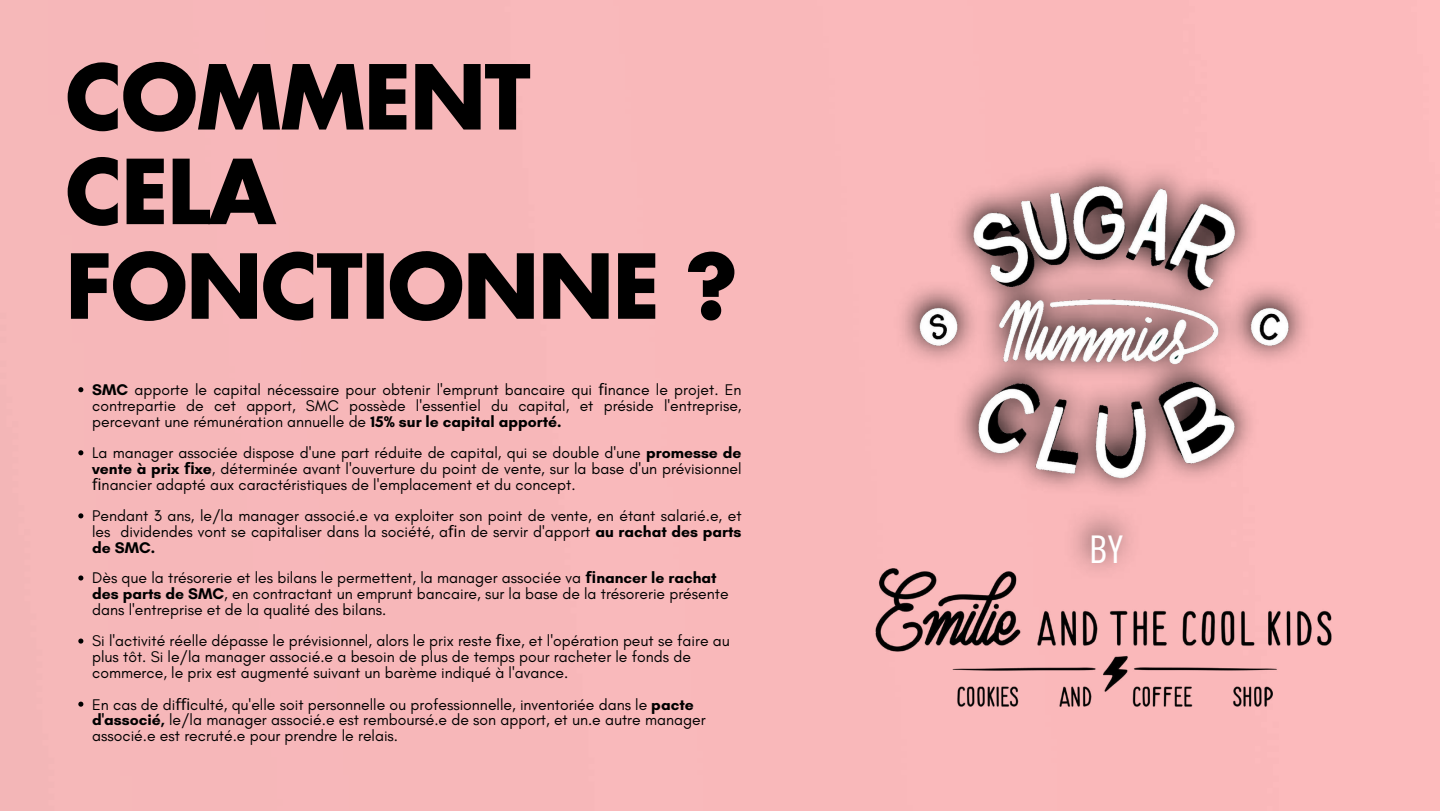
<style>
.page{position:relative;width:1440px;height:811px;background:#fff}
.page>*{position:absolute;margin:0;border:0;box-sizing:border-box;transform-origin:0 0}
.t1{font:700 86.78px/94.5px "Futura";letter-spacing:-.02em;color:#000}
.t2{font:38.25px "Open Sans Condensed";color:#fff}
.t3{font:15.75px/15.8px "Glacial Indifference";color:#000}
.s1{font-weight:700}
.s2{font-family:"Noto Sans"}
.s3{font-family:"Noto Sans";font-weight:700}
</style>
<div class="page">
<div style="left:0;top:0;width:1440px;height:810px;background:#f7b8ba"></div>
<div style="left:869px;top:94px;width:468px;height:468px;background:#fab9bb"></div>
<img style="left:896px;top:124px;width:415px;height:415px">
<img style="left:1064px;top:501px;width:81px;height:67px">
<img style="left:876px;top:568px;width:456px;height:147px">
<svg style="left:78px;top:575px;width:5px;height:5px"></svg>
<svg style="left:78px;top:638px;width:5px;height:5px"></svg>
<svg style="left:78px;top:701px;width:5px;height:5px"></svg>
<svg style="left:78px;top:387px;width:5px;height:5px"></svg>
<svg style="left:78px;top:450px;width:5px;height:5px"></svg>
<svg style="left:78px;top:513px;width:5px;height:5px"></svg>
<p class="t1" style="left:65px;top:56px;width:674px">COMMENT<br>CELA<br>FONCTIONNE ?</p>
<p class="t3" style="left:92px;top:381px;width:651px;text-align:justify"><span class="s1">SMC</span> apporte le capital nécessaire pour obtenir l'emprunt bancaire qui <span class="s2">fi</span>nance le projet. En contrepartie de cet apport, SMC possède l'essentiel du capital, et préside l'entreprise, percevant une rémunération annuelle de <span class="s1">15% sur le capital apporté.</span></p>
<p class="t3" style="left:92px;top:444px;width:651px;text-align:justify">La manager associée dispose d'une part réduite de capital, qui se double d'une <span class="s1">promesse de vente à prix</span> <span class="s3">fi</span><span class="s1">xe</span>, déterminée avant l'ouverture du point de vente, sur la base d'un prévisionnel <span class="s2">fi</span>nancier adapté aux caractéristiques de l'emplacement et du concept.</p>
<p class="t3" style="left:92px;top:507px;width:651px;text-align:justify">Pendant 3 ans, le/la manager associé.e va exploiter son point de vente, en étant salarié.e, et les dividendes vont se capitaliser dans la société, a<span class="s2">fi</span>n de servir d'apport <span class="s1">au rachat des parts de SMC.</span></p>
<p class="t3" style="left:92px;top:569px;width:638px">Dès que la trésorerie et les bilans le permettent, la manager associée va <span class="s3">fi</span><span class="s1">nancer le rachat des parts de SMC</span>, en contractant un emprunt bancaire, sur la base de la trésorerie présente dans l'entreprise et de la qualité des bilans.</p>
<p class="t3" style="left:92px;top:632px;width:639px">Si l'activité réelle dépasse le prévisionnel, alors le prix reste <span class="s2">fi</span>xe, et l'opération peut se faire au plus tôt. Si le/la manager associé.e a besoin de plus de temps pour racheter le fonds de commerce, le prix est augmenté suivant un barème indiqué à l'avance.</p>
<p class="t3" style="left:92px;top:695px;width:615px">En cas de di<span class="s2">ffi</span>culté, qu'elle soit personnelle ou professionnelle, inventoriée dans le <span class="s1">pacte d'associé,</span> le/la manager associé.e est remboursé.e de son apport, et un.e autre manager associé.e est recruté.e pour prendre le relais.</p>
<p class="t2" style="left:1089px;top:521px;width:35px">BY</p>
</div>
